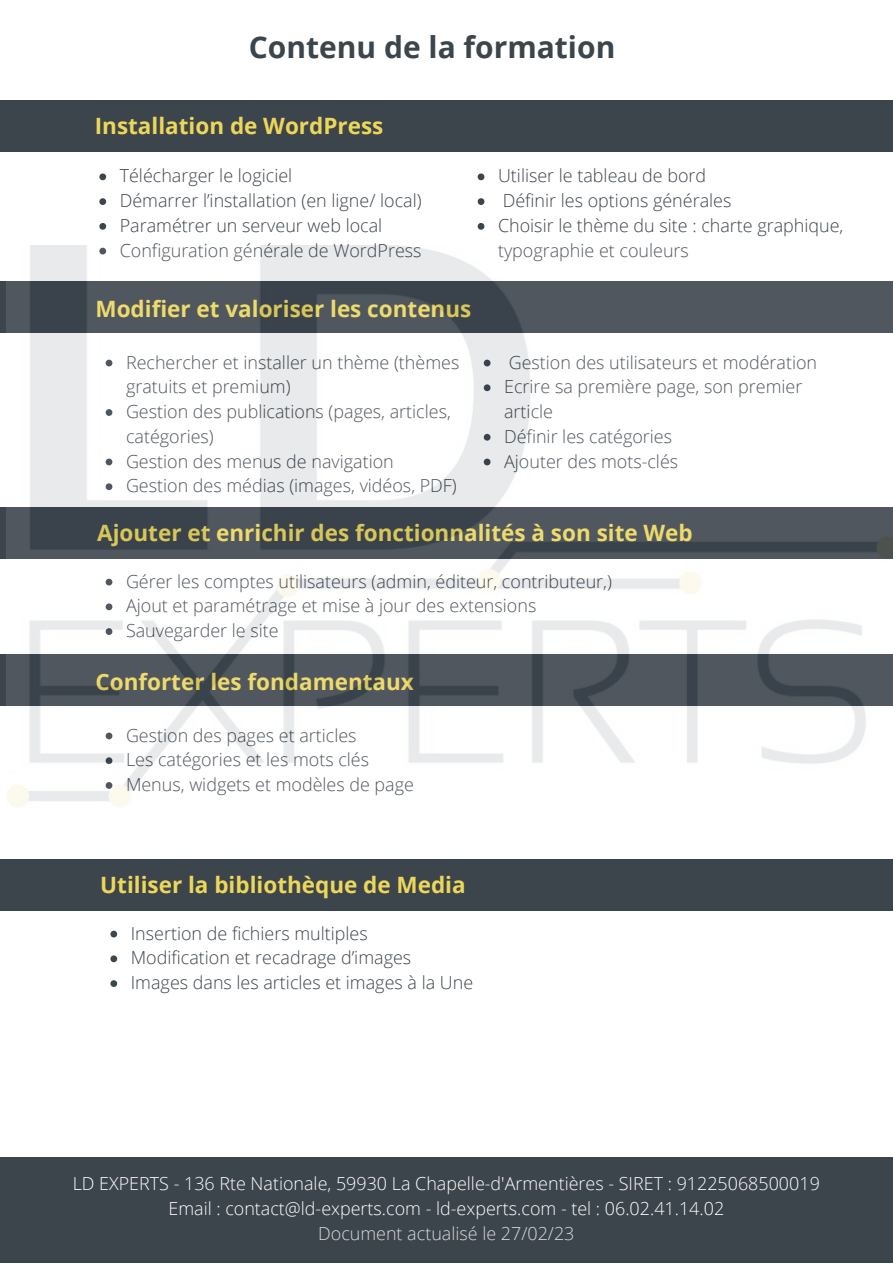
<style>
.page{position:relative;width:893px;height:1264px;background:#fff}
.page>*{position:absolute;margin:0;border:0;box-sizing:border-box;transform-origin:0 0}
.t1{font:700 30px "Open Sans";color:#3c444c}
.t2{font:700 22.5px "Open Sans";color:#edd75a}
.t3{font:300 17.85px/24.8px "Open Sans";color:#3c444c}
.t4{font:300 17.85px/24.8px "Open Sans";color:#fff;text-align:center}
.t5{font:300 17.85px "Open Sans";color:#d9d9d9}
</style>
<div class="page">
<div style="left:0;top:100px;width:892px;height:52px;background:#3c444c"></div>
<div style="left:0;top:1157px;width:892px;height:105px;background:#3c444c"></div>
<svg style="left:99px;top:173px;width:7px;height:7px"></svg>
<svg style="left:99px;top:198px;width:7px;height:7px"></svg>
<svg style="left:99px;top:223px;width:7px;height:7px"></svg>
<div style="left:0;top:859px;width:892px;height:52px;background:#3c444c"></div>
<svg style="left:110px;top:930px;width:7px;height:7px"></svg>
<svg style="left:110px;top:955px;width:7px;height:7px"></svg>
<svg style="left:110px;top:980px;width:7px;height:6px"></svg>
<svg style="left:477px;top:173px;width:7px;height:7px"></svg>
<svg style="left:477px;top:198px;width:7px;height:7px"></svg>
<svg style="left:477px;top:223px;width:7px;height:7px"></svg>
<img style="left:6px;top:246px;width:886px;height:561px">
<h1 class="t1" style="left:249px;top:26px;width:368px">Contenu de la formation</h1>
<p class="t2" style="left:95px;top:110px;width:290px">Installation de WordPress</p>
<p class="t3" style="left:120px;top:163px;width:303px">Télécharger le logiciel<br>Démarrer l’installation (en ligne/ local)<br>Paramétrer un serveur web local Configuration générale de WordPress</p>
<p class="t2" style="left:95px;top:293px;width:377px">Modifier et valoriser les contenus</p>
<p class="t3" style="left:126px;top:349px;width:335px">Rechercher et installer un thème (thèmes gratuits et premium)<br>Gestion des publications (pages, articles, catégories)<br>Gestion des menus de navigation<br>Gestion des médias (images, vidéos, PDF)</p>
<p class="t2" style="left:97px;top:517px;width:597px">Ajouter et enrichir des fonctionnalités à son site Web</p>
<p class="t3" style="left:126px;top:568px;width:487px">Gérer les comptes utilisateurs (admin, éditeur, contributeur,)<br>Ajout et paramétrage et mise à jour des extensions<br>Sauvegarder le site</p>
<p class="t2" style="left:95px;top:666px;width:320px">Conforter les fondamentaux</p>
<p class="t3" style="left:126px;top:722px;width:289px">Gestion des pages et articles<br>Les catégories et les mots clés<br>Menus, widgets et modèles de page</p>
<p class="t3" style="left:498px;top:163px;width:347px">Utiliser le tableau de bord<br>Définir les options générales<br>Choisir le thème du site : charte graphique, typographie et couleurs</p>
<p class="t3" style="left:504px;top:349px;width:314px">Gestion des utilisateurs et modération<br>Ecrire sa première page, son premier article<br>Définir les catégories<br>Ajouter des mots-clés</p>
<p class="t2" style="left:100px;top:869px;width:367px">Utiliser la bibliothèque de Media</p>
<p class="t3" style="left:131px;top:920px;width:344px">Insertion de fichiers multiples<br>Modification et recadrage d’images<br>Images dans les articles et images à la Une</p>
<p class="t4" style="left:73px;top:1171px;width:748px">LD EXPERTS - 136 Rte Nationale, 59930 La Chapelle-d'Armentières - SIRET : 91225068500019<br>Email : contact@ld-experts.com - ld-experts.com - tel : 06.02.41.14.02</p>
<p class="t5" style="left:318px;top:1220px;width:258px">Document actualisé le 27/02/23</p>
</div>
